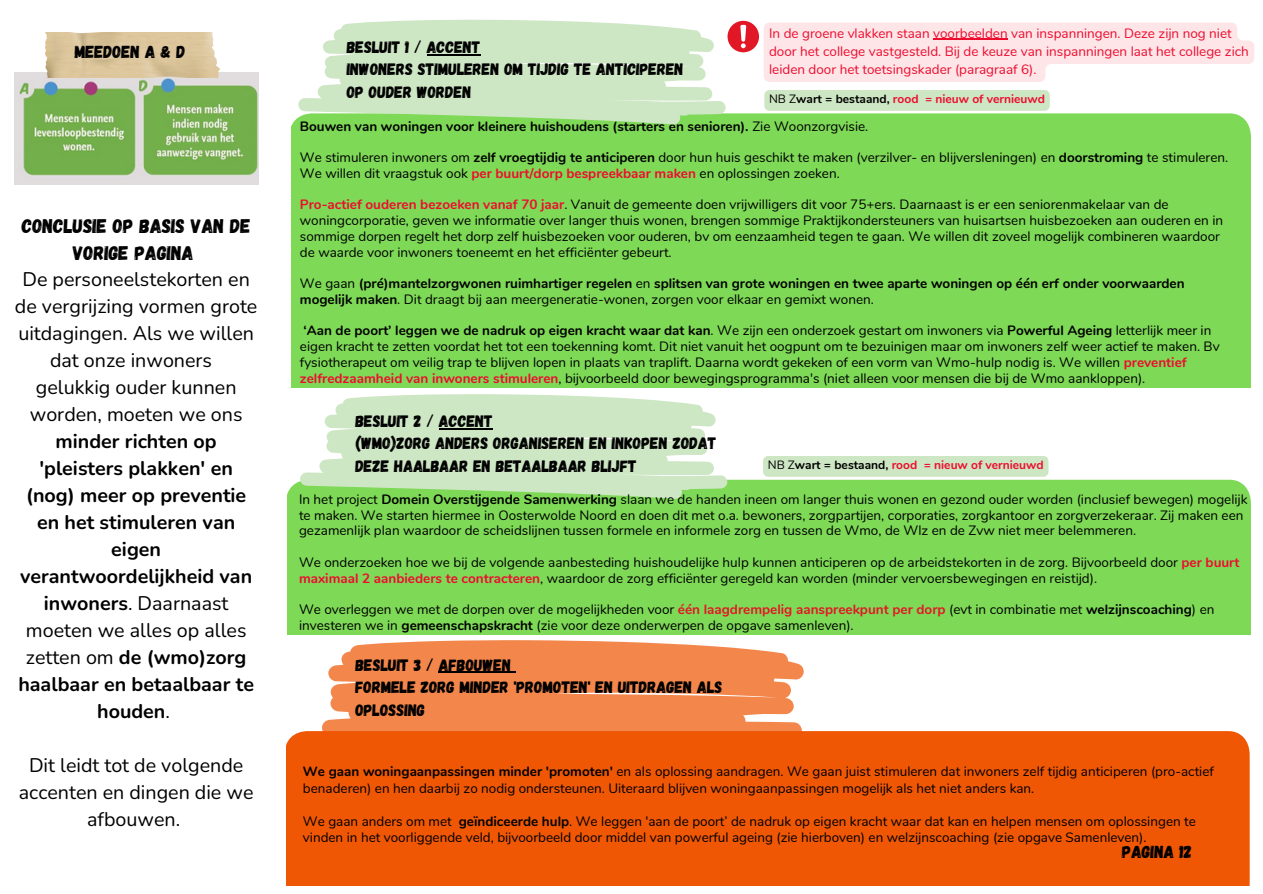
<style>
.page{position:relative;width:1263px;height:894px;background:#fff}
.page>*{position:absolute;margin:0;border:0;box-sizing:border-box;transform-origin:0 0}
.t1{font:19.65px/27px "Nunito";color:#000;text-align:center}
.t2{font:19.65px/27px "Gagalin";color:#000;text-align:center}
.t3{font:17.4px "Gagalin";color:#000}
.t4{font:16.5px/22.5px "Gagalin";color:#000}
.t5{font:13.5px/15.8px "Nunito";color:#000}
.t6{font:700 13.5px/15.8px "Nunito";color:#000}
.t7{font:13.5px/18px "Nunito";color:#ed0c2e}
.t8{font:700 12px "Nunito";color:#ed0c2e}
.s1{font-weight:700}
.s2{font-weight:400;color:#000}
.s3{color:#000}
.s4{font-weight:400}
.s5{font-weight:700;color:#ed0c2e}
.s6{font-weight:700;color:#e21726}
</style>
<div class="page">
<div style="left:287px;top:479px;width:963px;height:155px;background:#7ed957"></div>
<div style="left:292px;top:113px;width:959px;height:274px;background:#7ed957"></div>
<div style="left:727px;top:21px;width:32px;height:31px;background:#e21726;border-radius:50%"></div>
<svg style="left:740px;top:25px;width:6px;height:23px"></svg>
<svg style="left:298px;top:20px;width:427px;height:105px;background:#cce7c1"></svg>
<svg style="left:300px;top:394px;width:427px;height:105px;background:#cce7c2"></svg>
<div style="left:286px;top:731px;width:963px;height:154px;background:#ef5705"></div>
<svg style="left:298px;top:640px;width:520px;height:95px;background:#f49764"></svg>
<svg style="left:764px;top:23px;width:490px;height:59px;background:#fde8ea"></svg>
<hr style="left:933px;top:39px;width:75px;height:1px;background:#ed0c2e">
<hr style="left:427px;top:54px;width:54px;height:1px;background:#000">
<img style="left:15px;top:72px;width:243px;height:113px">
<img style="left:45px;top:32px;width:175px;height:45px">
<div style="left:764px;top:90px;width:286px;height:21px;background:#cde6c3;border-radius:5px"></div>
<hr style="left:439px;top:428px;width:54px;height:1px;background:#000">
<hr style="left:439px;top:671px;width:72px;height:1px;background:#000">
<div style="left:763px;top:456px;width:285px;height:20px;background:#cde6c3;border-radius:5px"></div>
<p class="t3" style="left:75px;top:41px;width:112px">MEEDOEN A &amp; D</p>
<p class="t2" style="left:22px;top:211px;width:230px">CONCLUSIE OP BASIS VAN DE<br>VORIGE PAGINA</p>
<p class="t1" style="left:15px;top:266px;width:244px">De personeelstekorten en de vergrijzing vormen grote uitdagingen. Als we willen dat onze inwoners<br>gelukkig ouder kunnen worden, moeten we ons <span class="s1">minder richten op 'pleisters plakken' en (nog) meer op preventie en het stimuleren van eigen verantwoordelijkheid van inwoners</span>. Daarnaast moeten we alles op alles zetten om <span class="s1">de (wmo)zorg haalbaar en betaalbaar te houden</span>.</p>
<p class="t1" style="left:19px;top:751px;width:236px">Dit leidt tot de volgende accenten en dingen die we afbouwen.</p>
<p class="t4" style="left:347px;top:35px;width:135px">BESLUIT 1 / ACCENT</p>
<p class="t4" style="left:347px;top:57px;width:338px">INWONERS STIMULEREN OM TIJDIG TE ANTICIPEREN<br>OP OUDER WORDEN</p>
<p class="t7" style="left:769px;top:24px;width:481px">In de groene vlakken staan voorbeelden van inspanningen. Deze zijn nog niet door het college vastgesteld. Bij de keuze van inspanningen laat het college zich leiden door het toetsingskader (paragraaf 6).</p>
<p class="t8" style="left:769px;top:91px;width:277px"><span class="s2">NB Z</span><span class="s3">wart = bestaand,</span> rood = nieuw of vernieuwd</p>
<p class="t6" style="left:300px;top:118px;width:570px">Bouwen van woningen voor kleinere huishoudens (starters en senioren). <span class="s4">Zie Woonzorgvisie.</span></p>
<p class="t5" style="left:300px;top:150px;width:930px">We stimuleren inwoners om <span class="s1">zelf vroegtijdig te anticiperen</span> door hun huis geschikt te maken (verzilver- en blijversleningen) en <span class="s1">doorstroming</span> te stimuleren.<br>We willen dit vraagstuk ook <span class="s5">per buurt/dorp bespreekbaar maken</span> en oplossingen zoeken.</p>
<p class="t5" style="left:300px;top:197px;width:925px"><span class="s5">Pro-actief ouderen bezoeken vanaf 70 jaar</span>. Vanuit de gemeente doen vrijwilligers dit voor 75+ers. Daarnaast is er een seniorenmakelaar van de woningcorporatie, geven we informatie over langer thuis wonen, brengen sommige Praktijkondersteuners van huisartsen huisbezoeken aan ouderen en in sommige dorpen regelt het dorp zelf huisbezoeken voor ouderen, bv om eenzaamheid tegen te gaan. We willen dit zoveel mogelijk combineren waardoor de waarde voor inwoners toeneemt en het efficiënter gebeurt.</p>
<p class="t6" style="left:300px;top:276px;width:886px"><span class="s4">We gaan</span> (pré)mantelzorgwonen ruimhartiger regelen <span class="s4">en</span> splitsen van grote woningen en twee aparte woningen op één erf onder voorwaarden mogelijk maken<span class="s4">. Dit draagt bij aan meergeneratie-wonen, zorgen voor elkaar en gemixt wonen.</span></p>
<p class="t5" style="left:300px;top:323px;width:921px"><span class="s1">‘Aan de poort’ leggen we de nadruk op eigen kracht waar dat kan</span>. We zij n een onderzoek gestart om inwoners via <span class="s1">Powerful Ageing</span> letterlij k meer in eigen kracht te zetten voordat het tot een toekenning komt. Dit niet vanuit het oogpunt om te bezuinigen maar om inwoners zelf weer actief te maken. Bv fysiotherapeut om veilig trap te blijven lopen in plaats van traplift. Daarna wordt gekeken of een vorm van Wmo-hulp nodig is. We willen <span class="s5">preventief zelfredzaamheid van inwoners stimuleren</span>, bijvoorbeeld door bewegingsprogramma's (niet alleen voor mensen die bij de Wmo aankloppen).</p>
<p class="t4" style="left:355px;top:409px;width:139px">BESLUIT 2 / ACCENT</p>
<p class="t4" style="left:355px;top:431px;width:363px">(WMO)ZORG ANDERS ORGANISEREN EN INKOPEN ZODAT<br>DEZE HAALBAAR EN BETAALBAAR BLIJFT</p>
<p class="t8" style="left:768px;top:457px;width:277px"><span class="s2">NB Z</span><span class="s3">wart = bestaand,</span> rood = nieuw of vernieuwd</p>
<p class="t5" style="left:299px;top:491px;width:950px">In het project <span class="s1">Domein Overstijgende Samenwerking</span> slaan we de handen ineen om langer thuis wonen en gezond ouder worden (inclusief bewegen) mogelijk te maken. We starten hiermee in Oosterwolde Noord en doen dit met o.a. bewoners, zorgpartijen, corporaties, zorgkantoor en zorgverzekeraar. Zij maken een gezamenlijk plan waardoor de scheidslijnen tussen formele en informele zorg en tussen de Wmo, de Wlz en de Zvw niet meer belemmeren.</p>
<p class="t5" style="left:299px;top:554px;width:942px">We onderzoeken hoe we bij de volgende aanbesteding huishoudelijke hulp kunnen anticiperen op de arbeidstekorten in de zorg. Bijvoorbeeld door <span class="s5">per buurt maximaal 2 aanbieders te contracteren</span>, waardoor de zorg efficiënter geregeld kan worden (minder vervoersbewegingen en reistijd).</p>
<p class="t5" style="left:299px;top:601px;width:917px">We overleggen we met de dorpen over de mogelijkheden voor <span class="s6">één laagdrempelig aanspreekpunt per dorp</span> (evt in combinatie met <span class="s1">welzijnscoaching</span>) en investeren we in <span class="s1">gemeenschapskracht</span> (zie voor deze onderwerpen de opgave samenleven).</p>
<p class="t4" style="left:355px;top:652px;width:157px">BESLUIT 3 / AFBOUWEN</p>
<p class="t4" style="left:355px;top:675px;width:369px">FORMELE ZORG MINDER 'PROMOTEN' EN UITDRAGEN ALS<br>OPLOSSING</p>
<p class="t5" style="left:303px;top:763px;width:912px;line-height:16.4px"><span class="s1">We gaan woningaanpassingen minder 'promoten'</span> en als oplossing aandragen. We gaan juist stimuleren dat inwoners zelf tijdig anticiperen (pro-actief benaderen) en hen daarbij zo nodig ondersteunen. Uiteraard blijven woningaanpassingen mogelijk als het niet anders kan.</p>
<p class="t5" style="left:303px;top:812px;width:894px;line-height:16.4px">We gaan anders om met <span class="s1">geïndiceerde hulp</span>. We leggen 'aan de poort’ de nadruk op eigen kracht waar dat kan en helpen mensen om oplossingen te vinden in het voorliggende veld, bijvoorbeeld door middel van powerful ageing (zie hierboven) en welzijnscoaching (zie opgave Samenleven).</p>
<p class="t3" style="left:1122px;top:840px;width:71px">PAGINA 12</p>
</div>
